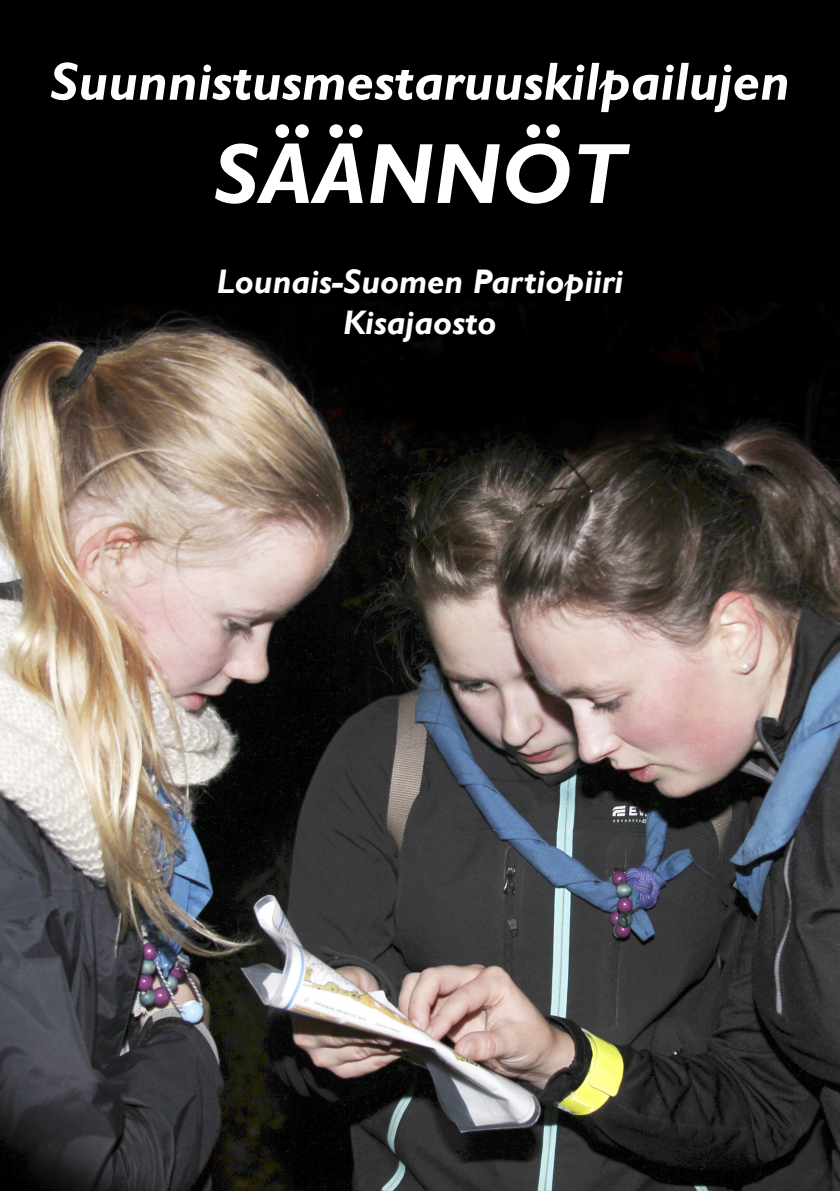
<style>
.page{position:relative;width:840px;height:1191px;background:#fff}
.page>*{position:absolute;margin:0;border:0;box-sizing:border-box;transform-origin:0 0}
.t1{font:italic 700 86px "Gill Sans";color:#fff}
.t2{font:italic 700 54px "Gill Sans";color:#fff}
.t3{font:italic 700 34px/40.8px "Gill Sans";color:#fff;text-align:center}
</style>
<div class="page">
<img style="left:0;top:0;width:839px;height:1190px">
<p class="t2" style="left:50px;top:50px;width:740px">Suunnistusmestaruuskilpailujen</p>
<p class="t1" style="left:214px;top:124px;width:413px">SÄÄNNÖT</p>
<p class="t3" style="left:216px;top:262px;width:408px">Lounais-Suomen Partiopiiri<br>Kisajaosto</p>
</div>
